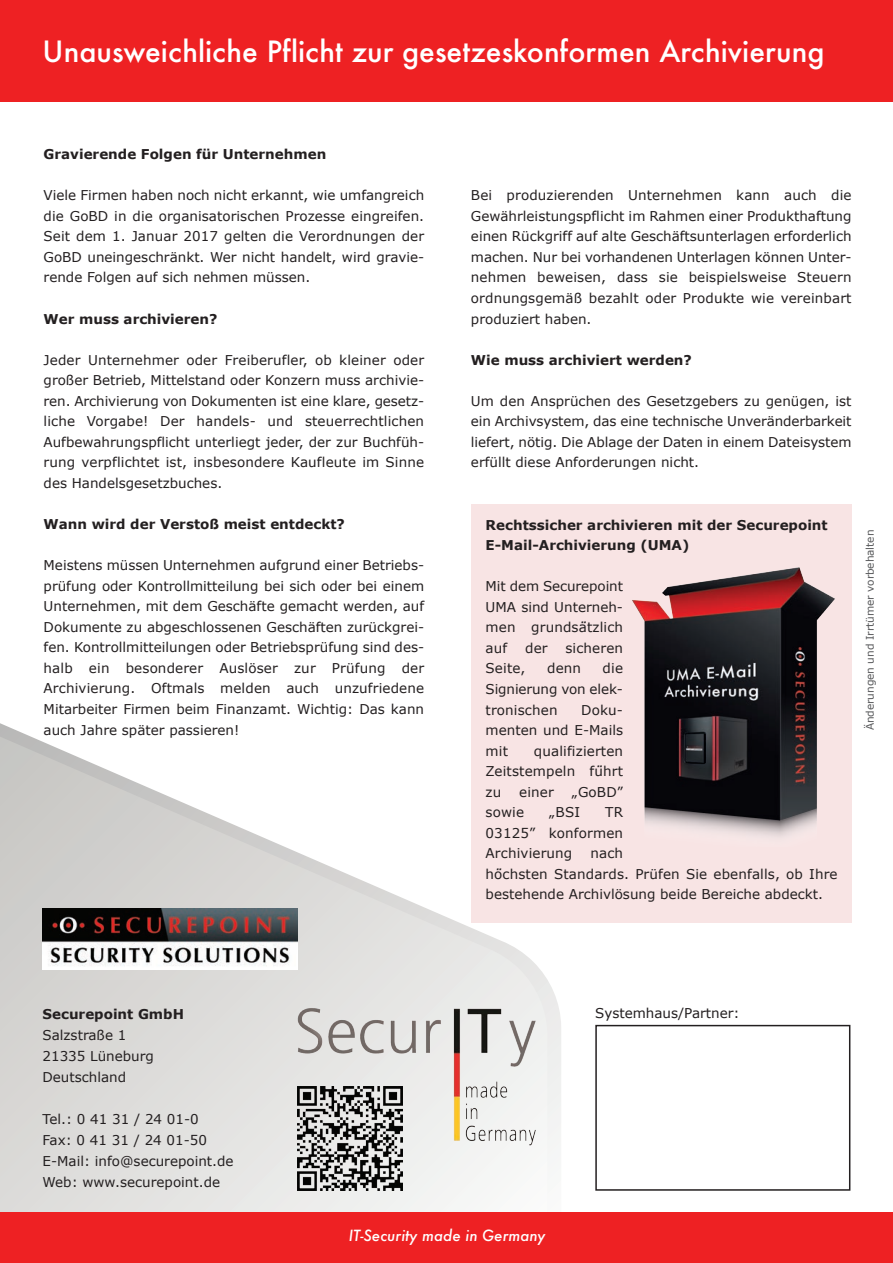
<style>
.page{position:relative;width:893px;height:1263px;background:#fff}
.page>*{position:absolute;margin:0;border:0;box-sizing:border-box;transform-origin:0 0}
.t1{font:500 28.5px "Futura";color:#fff}
.t2{font:italic 500 15px "Futura";color:#fff}
.t3{font:13.5px/20.5px "Verdana";color:#231f20;text-align:justify}
.t4{font:700 13.5px/20.5px "Verdana";color:#231f20}
.t5{font:10.5px "Verdana";letter-spacing:-.005em;color:#57585a}
.s1{font-family:"Menlo";font-weight:700;font-style:italic}
</style>
<div class="page">
<svg style="left:0;top:723px;width:561px;height:431px"></svg>
<svg style="left:0;top:731px;width:547px;height:481px"></svg>
<div style="left:0;top:1212px;width:893px;height:51px;background:#ee2123"></div>
<img style="left:43px;top:909px;width:255px;height:61px">
<img style="left:298px;top:1146px;width:104px;height:45px">
<img style="left:298px;top:1007px;width:239px;height:139px">
<div style="left:595px;top:1025px;width:255px;height:166px;border:2px solid #231f20"></div>
<div style="left:471px;top:504px;width:381px;height:418px;background:#f8e4e4"></div>
<img style="left:632px;top:567px;width:203px;height:270px">
<div style="left:0;top:0;width:893px;height:102px;background:#ee2123"></div>
<h1 class="t1" style="left:43px;top:32px;width:783px">Unausweichliche Pflicht zur gesetzeskonformen Archivierung</h1>
<p class="t4" style="left:44px;top:143px;width:284px">Gravierende Folgen für Unternehmen</p>
<p class="t3" style="left:44px;top:185px;width:382px">Viele Firmen haben noch nicht erkannt, wie umfangreich die GoBD in die organisatorischen Prozesse eingreifen.<br>Seit dem 1. Januar 2017 gelten die Verordnungen der GoBD uneingeschränkt. Wer nicht handelt, wird gravie&shy;rende Folgen auf sich nehmen müssen.</p>
<p class="t4" style="left:44px;top:308px;width:175px">Wer muss archivieren?</p>
<p class="t3" style="left:44px;top:349px;width:382px">Jeder Unternehmer oder Freiberufler, ob kleiner oder großer Betrieb, Mittelstand oder Konzern muss archivie&shy;ren. Archivierung von Dokumenten ist eine klare, gesetz&shy;liche Vorgabe! Der handels- und steuerrechtlichen Aufbewahrungspflicht unterliegt jeder, der zur Buchfüh&shy;rung verpflichtet ist, insbesondere Kaufleute im Sinne des Handelsgesetzbuches.</p>
<p class="t4" style="left:44px;top:513px;width:303px">Wann wird der Verstoß meist entdeckt?</p>
<p class="t3" style="left:44px;top:554px;width:382px">Meistens müssen Unternehmen aufgrund einer Betriebs&shy;prüfung oder Kontrollmitteilung bei sich oder bei einem Unternehmen, mit dem Geschäfte gemacht werden, auf Dokumente zu abgeschlossenen Geschäften zurückgrei&shy;fen. Kontrollmitteilungen oder Betriebsprüfung sind des&shy;halb ein besonderer Auslöser zur Prüfung der Archivierung. Oftmals melden auch unzufriedene Mitarbeiter Firmen beim Finanzamt. Wichtig: Das kann auch Jahre später passieren!</p>
<p class="t3" style="left:471px;top:185px;width:382px">Bei produzierenden Unternehmen kann auch die Gewährleistungspflicht im Rahmen einer Produkthaftung einen Rückgriff auf alte Geschäftsunterlagen erforderlich machen. Nur bei vorhandenen Unterlagen können Unter&shy;nehmen beweisen, dass sie beispielsweise Steuern ordnungsgemäß bezahlt oder Produkte wie vereinbart produziert haben.</p>
<p class="t4" style="left:471px;top:349px;width:222px">Wie muss archiviert werden?</p>
<p class="t3" style="left:471px;top:390px;width:382px">Um den Ansprüchen des Gesetzgebers zu genügen, ist ein Archivsystem, das eine technische Unveränderbarkeit liefert, nötig. Die Ablage der Daten in einem Dateisystem erfüllt diese Anforderungen nicht.</p>
<p class="t4" style="left:486px;top:514px;width:344px">Rechtssicher archivieren mit der Securepoint<br>E-Mail-Archivierung (UMA)</p>
<p class="t3" style="left:486px;top:576px;width:139px">Mit dem Securepoint UMA sind Unterneh&shy;men grundsa<span class="s1">̈</span>tzlich auf</p>
<p class="t3" style="left:525px;top:637px;width:24px">der</p>
<p class="t3" style="left:565px;top:637px;width:59px">sicheren</p>
<p class="t3" style="left:486px;top:658px;width:139px;text-indent:117px">die Signierung von elek&shy;tronischen</p>
<p class="t3" style="left:486px;top:658px;width:41px">Seite,</p>
<p class="t3" style="left:547px;top:658px;width:35px">denn</p>
<p class="t3" style="left:486px;top:699px;width:139px;text-indent:96px">Doku&shy;menten und E-Mails mit</p>
<p class="t3" style="left:486px;top:740px;width:139px;text-indent:48px">qualifizierten Zeitstempeln fu<span class="s1">̈</span>hrt zu</p>
<p class="t3" style="left:519px;top:781px;width:36px">einer</p>
<p class="t3" style="left:572px;top:781px;width:53px">„GoBD”</p>
<p class="t3" style="left:486px;top:802px;width:40px">sowie</p>
<p class="t3" style="left:549px;top:802px;width:32px">„BSI</p>
<p class="t3" style="left:486px;top:802px;width:139px;text-indent:120px">TR 03125” konformen Archivierung</p>
<p class="t3" style="left:486px;top:843px;width:354px;text-align:left;text-indent:105px">nach<br>ho<span class="s1">̈</span>chsten Standards. Prüfen Sie ebenfalls, ob Ihre bestehende Archivlösung beide Bereiche abdeckt.</p>
<p class="t5" style="left:863px;top:730px;width:202px;rotate:-90deg">Änderungen und Irrtümer vorbehalten</p>
<p class="t4" style="left:43px;top:1003px;width:143px">Securepoint GmbH</p>
<p class="t3" style="left:43px;top:1024px;width:113px;line-height:21px;text-align:left">Salzstraße 1<br>21335 Lüneburg<br>Deutschland</p>
<p class="t3" style="left:43px;top:1108px;width:193px;line-height:21px;text-align:left">Tel.: 0 41 31 / 24 01-0<br>Fax: 0 41 31 / 24 01-50<br>E-Mail: info@securepoint.de<br>Web: www.securepoint.de</p>
<p class="t3" style="left:595px;top:1002px;width:146px">Systemhaus/Partner:</p>
<p class="t2" style="left:349px;top:1225px;width:198px">IT-Security made in Germany</p>
</div>
